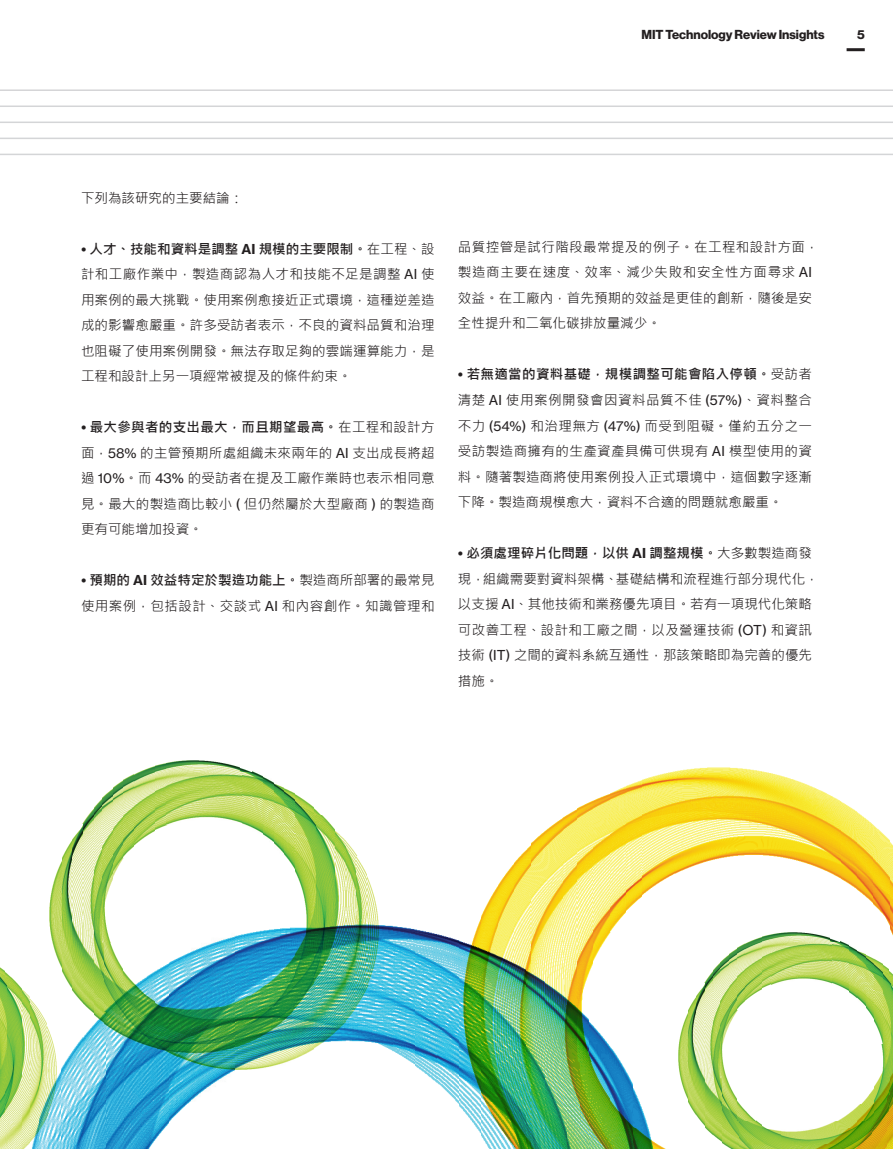
<style>
.page{position:relative;width:893px;height:1149px;background:#fff}
.page>*{position:absolute;margin:0;border:0;box-sizing:border-box;transform-origin:0 0}
.t1{font:13.5px/25.5px "Microsoft Jheng Hei";letter-spacing:.01em;color:#231f20;text-align:justify}
.t2{font:13.5px/25.5px "Microsoft Jheng Hei";letter-spacing:.03em;color:#231f20}
.t3{font:13.5px/25.5px "Microsoft Jheng Hei";letter-spacing:.035em;color:#231f20}
.t4{font:12.75px "N Haas Grotesk DS Std 75 Bd";color:#231f20}
.s1{font-family:"N Haas Grotesk TX Std 75 Bd"}
.s2{font-weight:700}
.s3{font-family:"N Haas Grotesk TX Std 55 Rg"}
</style>
<div class="page">
<svg style="left:0;top:153px;width:893px;height:2px"></svg>
<svg style="left:0;top:137px;width:893px;height:2px;background:#e0e1e3"></svg>
<svg style="left:0;top:121px;width:893px;height:2px;background:#dfe0e2"></svg>
<svg style="left:0;top:105px;width:893px;height:2px;background:#dfdfe1"></svg>
<svg style="left:0;top:48px;width:893px;height:43px"></svg>
<img style="left:563px;top:808px;width:15px;height:181px">
<img style="left:530px;top:817px;width:33px;height:151px">
<img style="left:513px;top:846px;width:17px;height:122px">
<img style="left:497px;top:865px;width:16px;height:81px">
<img style="left:481px;top:887px;width:16px;height:59px">
<img style="left:578px;top:800px;width:16px;height:189px">
<img style="left:889px;top:839px;width:4px;height:97px">
<img style="left:594px;top:794px;width:17px;height:166px">
<img style="left:610px;top:786px;width:16px;height:145px">
<img style="left:873px;top:824px;width:16px;height:100px">
<img style="left:626px;top:779px;width:17px;height:132px">
<img style="left:857px;top:812px;width:16px;height:91px">
<img style="left:643px;top:771px;width:32px;height:124px">
<img style="left:840px;top:801px;width:17px;height:89px">
<img style="left:675px;top:768px;width:18px;height:106px">
<img style="left:808px;top:785px;width:32px;height:93px">
<img style="left:692px;top:767px;width:116px;height:99px">
<img style="left:282px;top:1056px;width:12px;height:8px">
<img style="left:315px;top:814px;width:21px;height:110px">
<img style="left:104px;top:941px;width:20px;height:48px">
<img style="left:336px;top:831px;width:10px;height:93px">
<img style="left:93px;top:797px;width:11px;height:214px">
<img style="left:346px;top:841px;width:11px;height:83px">
<img style="left:83px;top:809px;width:10px;height:202px">
<img style="left:72px;top:823px;width:11px;height:180px">
<img style="left:357px;top:855px;width:11px;height:69px">
<img style="left:61px;top:840px;width:11px;height:149px">
<img style="left:124px;top:971px;width:1px;height:13px">
<img style="left:368px;top:878px;width:11px;height:46px">
<img style="left:50px;top:863px;width:11px;height:104px">
<img style="left:103px;top:788px;width:10px;height:153px">
<img style="left:304px;top:800px;width:11px;height:124px">
<img style="left:294px;top:793px;width:11px;height:106px">
<img style="left:113px;top:779px;width:11px;height:98px">
<img style="left:284px;top:788px;width:10px;height:80px">
<img style="left:124px;top:774px;width:11px;height:82px">
<img style="left:273px;top:782px;width:11px;height:72px">
<img style="left:134px;top:765px;width:22px;height:80px">
<img style="left:262px;top:775px;width:11px;height:67px">
<img style="left:156px;top:763px;width:11px;height:67px">
<img style="left:241px;top:771px;width:21px;height:62px">
<img style="left:166px;top:760px;width:75px;height:64px">
<svg style="left:314px;top:802px;width:6px;height:12px"></svg>
<svg style="left:240px;top:760px;width:9px;height:11px"></svg>
<img style="left:525px;top:968px;width:20px;height:180px">
<img style="left:103px;top:989px;width:22px;height:159px">
<img style="left:545px;top:968px;width:24px;height:180px">
<img style="left:83px;top:1011px;width:22px;height:137px">
<img style="left:568px;top:989px;width:22px;height:159px">
<img style="left:61px;top:1037px;width:22px;height:111px">
<img style="left:590px;top:1022px;width:22px;height:126px">
<img style="left:38px;top:1071px;width:23px;height:77px">
<img style="left:612px;top:1049px;width:22px;height:99px">
<img style="left:32px;top:1146px;width:6px;height:2px">
<img style="left:634px;top:1089px;width:24px;height:59px">
<img style="left:503px;top:946px;width:22px;height:202px">
<img style="left:125px;top:973px;width:22px;height:175px">
<img style="left:481px;top:946px;width:22px;height:202px">
<img style="left:147px;top:963px;width:22px;height:185px">
<img style="left:458px;top:924px;width:23px;height:210px">
<img style="left:169px;top:952px;width:23px;height:170px">
<img style="left:437px;top:934px;width:21px;height:169px">
<img style="left:191px;top:935px;width:45px;height:165px">
<img style="left:415px;top:929px;width:22px;height:154px">
<img style="left:236px;top:929px;width:46px;height:141px">
<img style="left:392px;top:925px;width:23px;height:140px">
<img style="left:280px;top:924px;width:112px;height:132px">
<img style="left:763px;top:1128px;width:110px;height:20px">
<img style="left:873px;top:1068px;width:17px;height:80px">
<img style="left:738px;top:1119px;width:25px;height:29px">
<img style="left:890px;top:975px;width:3px;height:173px">
<img style="left:721px;top:1077px;width:17px;height:71px">
<img style="left:713px;top:963px;width:8px;height:178px">
<img style="left:704px;top:971px;width:9px;height:164px">
<img style="left:696px;top:986px;width:8px;height:139px">
<img style="left:818px;top:1119px;width:55px;height:9px">
<img style="left:687px;top:997px;width:9px;height:118px">
<img style="left:737px;top:1111px;width:17px;height:8px">
<img style="left:841px;top:1111px;width:32px;height:8px">
<img style="left:737px;top:1093px;width:9px;height:18px">
<img style="left:852px;top:1102px;width:21px;height:9px">
<img style="left:678px;top:1015px;width:9px;height:82px">
<img style="left:863px;top:1094px;width:10px;height:8px">
<img style="left:720px;top:954px;width:9px;height:123px">
<img style="left:881px;top:963px;width:9px;height:105px">
<img style="left:873px;top:958px;width:9px;height:85px">
<img style="left:729px;top:948px;width:9px;height:78px">
<img style="left:865px;top:954px;width:8px;height:64px">
<img style="left:737px;top:943px;width:9px;height:66px">
<img style="left:857px;top:950px;width:8px;height:56px">
<img style="left:746px;top:936px;width:17px;height:64px">
<img style="left:848px;top:944px;width:9px;height:54px">
<img style="left:763px;top:934px;width:9px;height:54px">
<img style="left:831px;top:941px;width:17px;height:50px">
<img style="left:771px;top:932px;width:60px;height:51px">
<img style="left:0;top:967px;width:5px;height:181px">
<img style="left:5px;top:976px;width:17px;height:172px">
<img style="left:22px;top:989px;width:9px;height:159px">
<img style="left:31px;top:1000px;width:9px;height:146px">
<img style="left:39px;top:1009px;width:10px;height:120px">
<img style="left:48px;top:1018px;width:9px;height:94px">
<svg style="left:5px;top:972px;width:5px;height:4px"></svg>
<p class="t4" style="left:641px;top:27px;width:184px">MIT Technology Review Insights</p>
<p class="t4" style="left:857px;top:27px;width:9px">5</p>
<p class="t1" style="left:81px;top:185px;width:164px">下列為該研究的主要結論：</p>
<p class="t1" style="left:81px;top:236px;width:355px"><span class="s1">•</span> <span class="s2">人才、技能和資料是調整</span> <span class="s1">AI</span> <span class="s2">規模的主要限制。</span>在工程、設計和工廠作業中，製造商認為人才和技能不足是調整 <span class="s3">AI</span> 使用案例的最大挑戰。使用案例愈接近正式環境，這種逆差造成的影響愈嚴重。許多受訪者表示，不良的資料品質和治理也阻礙了使用案例開發。無法存取足夠的雲端運算能力，是工程和設計上另一項經常被提及的條件約束。</p>
<p class="t1" style="left:81px;top:414px;width:355px"><span class="s1">•</span> <span class="s2">最大參與者的支出最大，而且期望最高。</span>在工程和設計方面，<span class="s3">58%</span> 的主管預期所處組織未來兩年的 <span class="s3">AI</span> 支出成長將超過 <span class="s3">10%</span>。而 <span class="s3">43%</span> 的受訪者在提及工廠作業時也表示相同意見。最大的製造商比較小 <span class="s3">(</span> 但仍然屬於大型廠商 <span class="s3">)</span> 的製造商更有可能增加投資。</p>
<p class="t3" style="left:81px;top:567px;width:355px"><span class="s1">•</span> <span class="s2">預期的</span> <span class="s1">AI</span> <span class="s2">效益特定於製造功能上。</span>製造商所部署的最常見使用案例，包括設計、交談式 <span class="s3">AI</span> 和內容創作。知識管理和</p>
<p class="t2" style="left:458px;top:234px;width:362px">品質控管是試行階段最常提及的例子。在工程和設計方面，製造商主要在速度、效率、減少失敗和安全性方面尋求 <span class="s3">AI</span>效益。在工廠內，首先預期的效益是更佳的創新，隨後是安全性提升和二氧化碳排放量減少。</p>
<p class="t1" style="left:458px;top:361px;width:356px"><span class="s1">•</span> <span class="s2">若無適當的資料基礎，規模調整可能會陷入停頓。</span>受訪者清楚 <span class="s3">AI</span> 使用案例開發會因資料品質不佳 <span class="s3">(57%)</span>、資料整合不力 <span class="s3">(54%)</span> 和治理無方 <span class="s3">(47%)</span> 而受到阻礙。僅約五分之一受訪製造商擁有的生產資產具備可供現有 <span class="s3">AI</span> 模型使用的資料。隨著製造商將使用案例投入正式環境中，這個數字逐漸下降。製造商規模愈大，資料不合適的問題就愈嚴重。</p>
<p class="t1" style="left:458px;top:540px;width:362px;text-align:left"><span class="s1">•</span> <span class="s2">必須處理碎片化問題，以供</span> <span class="s1">AI</span> <span class="s2">調整規模。</span>大多數製造商發現，組織需要對資料架構、基礎結構和流程進行部分現代化，以支援 <span class="s3">AI</span>、其他技術和業務優先項目。若有一項現代化策略可改善工程、設計和工廠之間，以及營運技術 <span class="s3">(OT)</span> 和資訊技術 <span class="s3">(IT)</span> 之間的資料系統互通性，那該策略即為完善的優先措施。</p>
</div>
